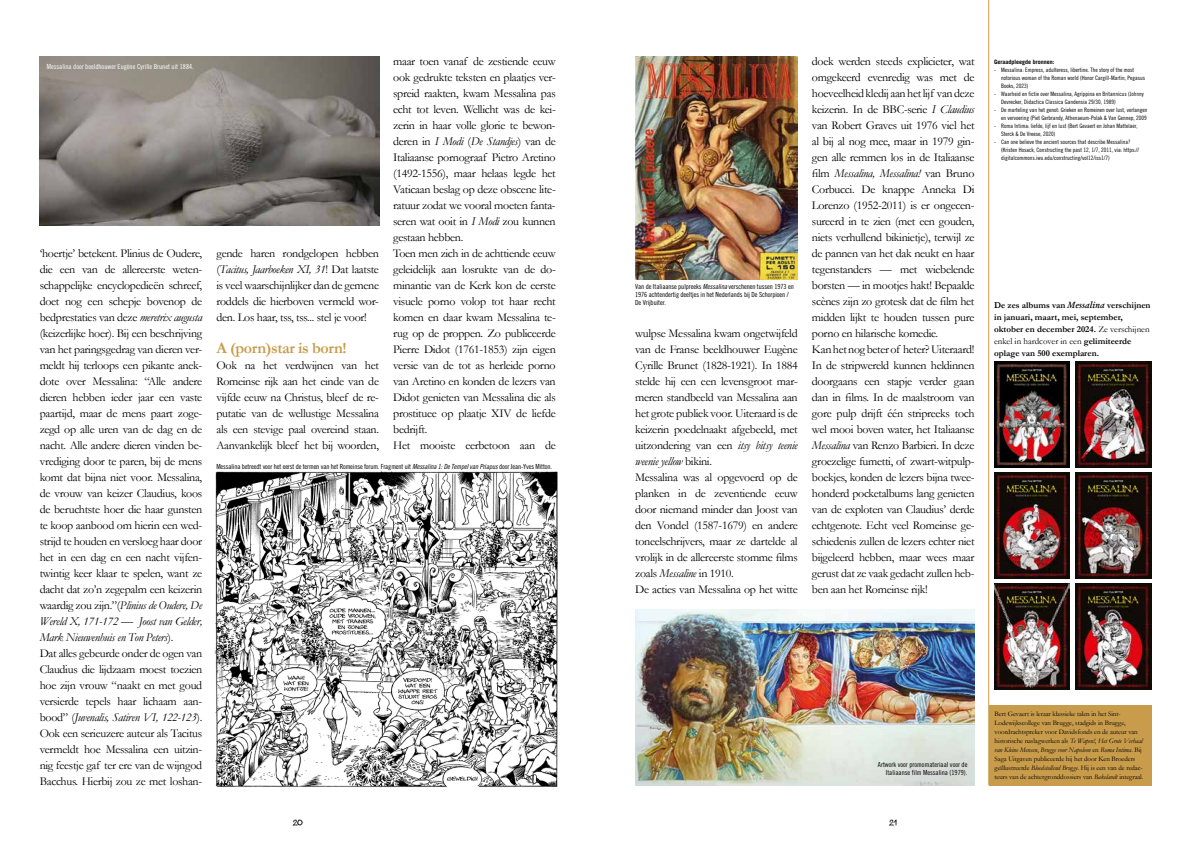
<style>
.page{position:relative;width:1191px;height:842px;background:#fff}
.page>*{position:absolute;margin:0;border:0;box-sizing:border-box;transform-origin:0 0}
.t1{font:700 16px "Garamond";letter-spacing:-.025em;color:#c99c4b}
.t2{font:12px/16px "Garamond";letter-spacing:-.025em;color:#000}
.t3{font:700 9px/12px "Garamond";color:#000}
.t4{font:8px "Trolley Normal";color:#000}
.t5{font:7px/9px "Garamond";letter-spacing:-.01em;color:#000}
.t6{font:7px/8px "Trade Gothic Cond Eighteen";letter-spacing:-.01em;color:#000}
.t7{font:7px "Trade Gothic Cond Eighteen";color:#fff}
.t8{font:6px/8px "Trade Gothic Cond Eighteen";color:#000}
.t9{font:700 6px "Trade Gothic";color:#000}
.s1{font-style:italic}
.s2{font-family:"Trade Gothic Cond Eighteen Obl"}
.s3{font-weight:600;font-style:italic}
.s4{font-weight:400}
</style>
<div class="page">
<div style="left:989px;top:705px;width:162px;height:80px;background:#c99c4b"></div>
<hr style="left:988px;top:0;width:1px;height:785px;background:#c99c4b">
<img style="left:994px;top:362px;width:75px;height:105px">
<img style="left:1075px;top:362px;width:76px;height:105px">
<img style="left:994px;top:473px;width:75px;height:105px">
<img style="left:1075px;top:473px;width:76px;height:105px">
<img style="left:994px;top:584px;width:75px;height:105px">
<img style="left:1075px;top:584px;width:76px;height:105px">
<img style="left:40px;top:57px;width:339px;height:168px">
<img style="left:635px;top:57px;width:162px;height:223px">
<img style="left:635px;top:609px;width:339px;height:176px">
<img style="left:214px;top:471px;width:344px;height:317px">
<p class="t2" style="left:393px;top:53px;width:164px">maar toen vanaf de zestiende eeuw ook gedrukte teksten en plaatjes ver&shy;spreid raakten, kwam Messalina pas echt tot leven. Wellicht was de kei&shy;zerin in haar volle glorie te bewon&shy;deren in <span class="s1">I Modi</span> (<span class="s1">De Standjes</span>) van de Italiaanse pornograaf Pietro Aretino (1492-1556), maar helaas legde het Vaticaan beslag op deze obscene lite&shy;ratuur zodat we vooral moeten fanta&shy;seren wat ooit in <span class="s1">I Modi</span> zou kunnen gestaan hebben.<br>Toen men zich in de achttiende eeuw geleidelijk aan losrukte van de do&shy;minantie van de Kerk kon de eerste visuele porno volop tot haar recht komen en daar kwam Messalina te&shy;rug op de proppen. Zo publiceerde Pierre Didot (1761-1853) zijn eigen versie van de tot as herleide porno van Aretino en konden de lezers van Didot genieten van Messalina die als prostituee op plaatje XIV de liefde bedrijft.<br>Het mooiste eerbetoon aan de</p>
<p class="t7" style="left:47px;top:63px;width:148px">Messalina door beeldhouwer Eugène Cyrille Brunet uit 1884.</p>
<p class="t2" style="left:40px;top:245px;width:164px">‘hoertje’ betekent. Plinius de Oudere, die een van de allereerste weten&shy;schappelijke encyclopedieën schreef, doet nog een schepje bovenop de bedprestaties van deze <span class="s1">meretrix augusta </span>(keizerlijke hoer). Bij een beschrijving van het paringsgedrag van dieren ver&shy;meldt hij terloops een pikante anek&shy;dote over Messalina: “Alle andere dieren hebben ieder jaar een vaste paartijd, maar de mens paart zoge&shy;zegd op alle uren van de dag en de nacht. Alle andere dieren vinden be&shy;vrediging door te paren, bij de mens komt dat bijna niet voor. Messalina, de vrouw van keizer Claudius, koos de beruchtste hoer die haar gunsten te koop aanbood om hierin een wed&shy;strijd te houden en versloeg haar door het in een dag en een nacht vijfen&shy;twintig keer klaar te spelen, want ze dacht dat zo’n zegepalm een keizerin waardig zou zijn.”(<span class="s1">Plinius de Oudere, De Wereld X, 171-172 — Joost van Gelder, Mark Nieuwenhuis en Ton Peters</span>).<br>Dat alles gebeurde onder de ogen van Claudius die lijdzaam moest toezien hoe zijn vrouw “naakt en met goud versierde tepels haar lichaam aan&shy;bood” (<span class="s1">Juvenalis, Satiren VI, 122-123</span>).<br>Ook een serieuzere auteur als Tacitus vermeldt hoe Messalina een uitzin&shy;nig feestje gaf ter ere van de wijngod Bacchus. Hierbij zou ze met loshan-</p>
<p class="t2" style="left:216px;top:245px;width:164px;text-align:justify">gende haren rondgelopen hebben (<span class="s1">Tacitus, Jaarboeken XI, 31</span>! Dat laatste is veel waarschijnlijker dan de gemene roddels die hierboven vermeld wor&shy;den. Los haar, tss, tss... stel je voor!</p>
<h1 class="t1" style="left:216px;top:337px;width:132px">A (porn)star is born!</h1>
<p class="t2" style="left:216px;top:357px;width:164px;text-align:justify">Ook na het verdwijnen van het Romeinse rijk aan het einde van de vijfde eeuw na Christus, bleef de re&shy;putatie van de wellustige Messalina als een stevige paal overeind staan.<br>Aanvankelijk bleef het bij woorden,</p>
<p class="t6" style="left:216px;top:462px;width:337px">Messalina betreedt voor het eerst de termen van het Romeinse forum. Fragment uit <span class="s2">Messalina 1: De Tempel van Priapus</span> door Jean-Yves Mitton.</p>
<p class="t6" style="left:635px;top:282px;width:160px">Van de Italiaanse pulpreeks <span class="s2">Messalina</span> verschenen tussen 1973 en<br>1976 achtendertig deeltjes in het Nederlands bij De Schorpioen /<br>De Vrijbuiter.</p>
<p class="t2" style="left:635px;top:325px;width:164px">wulpse Messalina kwam ongetwijfeld van de Franse beeldhouwer Eugène Cyrille Brunet (1828-1921). In 1884 stelde hij een een levensgroot mar&shy;meren standbeeld van Messalina aan het grote publiek voor. Uiteraard is de keizerin poedelnaakt afgebeeld, met uitzondering van een <span class="s1">itsy bitsy teenie weenie yellow</span> bikini.<br>Messalina was al opgevoerd op de planken in de zeventiende eeuw door niemand minder dan Joost van den Vondel (1587-1679) en andere toneelschrijvers, maar ze dartelde al vrolijk in de allereerste stomme films zoals <span class="s1">Messaline</span> in 1910.<br>De acties van Messalina op het witte</p>
<p class="t2" style="left:812px;top:53px;width:164px">doek werden steeds explicieter, wat omgekeerd evenredig was met de hoeveelheid kledij aan het lijf van deze keizerin. In de BBC-serie <span class="s1">I Claudius </span>van Robert Graves uit 1976 viel het al bij al nog mee, maar in 1979 gin&shy;gen alle remmen los in de Italiaanse film <span class="s1">Messalina, Messalina!</span> van Bruno Corbucci. De knappe Anneka Di Lorenzo (1952-2011) is er ongecen&shy;sureerd in te zien (met een gouden, niets verhullend bikinietje), terwijl ze de pannen van het dak neukt en haar tegenstanders — met wiebelende borsten — in mootjes hakt! Bepaalde scènes zijn zo grotesk dat de film het midden lijkt te houden tussen pure porno en hilarische komedie.<br>Kan het nog beter of heter? Uiteraard!<br>In de stripwereld kunnen heldinnen doorgaans een stapje verder gaan dan in films. In de maalstroom van gore pulp drijft één stripreeks toch wel mooi boven water, het Italiaanse <span class="s1">Messalina</span> van Renzo Barbieri. In deze groezelige fumetti, of zwart-witpulp&shy;boekjes, konden de lezers bijna twee&shy;honderd pocketalbums lang genieten van de exploten van Claudius’ derde echtgenote. Echt veel Romeinse ge&shy;schiedenis zullen de lezers echter niet bijgeleerd hebben, maar wees maar gerust dat ze vaak gedacht zullen heb&shy;ben aan het Romeinse rijk!</p>
<p class="t6" style="left:878px;top:760px;width:91px;text-align:right">Artwork voor promomateriaal voor de<br>Italiaanse film Messalina (1979).</p>
<p class="t4" style="left:293px;top:818px;width:12px">20</p>
<p class="t4" style="left:889px;top:818px;width:9px">21</p>
<p class="t9" style="left:994px;top:58px;width:62px">Geraadpleegde bronnen:</p>
<p class="t8" style="left:1001px;top:66px;width:145px;text-indent:-7px">- Messalina: Empress, adulteress, libertine. The story of the most notorious woman of the Roman world (Honor Cargill-Martin, Pegasus<br>Books, 2023)</p>
<p class="t8" style="left:1001px;top:90px;width:144px;text-indent:-7px">- Waarheid en fictie over Messalina, Agrippina en Britannicus (Johnny<br>Devrecker, Didactica Classica Gandensia 29/30, 1989)</p>
<p class="t8" style="left:994px;top:106px;width:155px;text-align:right">- De marteling van het genot: Grieken en Romeinen over lust, verlangen en vervoering (Piet Gerbrandy, Athenaeum-Polak &amp; Van Gennep, 2009</p>
<p class="t8" style="left:1001px;top:122px;width:138px;text-indent:-7px">- Roma Intima: liefde, lijf en lust (Bert Gevaert en Johan Mattelaer,<br>Sterck &amp; De Vreese, 2020)</p>
<p class="t8" style="left:1001px;top:138px;width:139px;text-indent:-7px">- Can one believe the ancient sources that describe Messalina? (Kristen Hosack, Constructing the past 12, 1/7, 2011, via: https:// digitalcommons.iwu.edu/constructing/vol12/iss1/7)</p>
<p class="t3" style="left:994px;top:299px;width:158px">De zes albums van <span class="s3">Messalina</span> verschijnen in januari, maart, mei, september, oktober en december 2024. <span class="s4">Ze verschijnen enkel in hardcover in een</span> gelimiteerde oplage van 500 exemplaren.</p>
<p class="t5" style="left:994px;top:709px;width:150px">Bert Gevaert is leraar klassieke talen in het Sint-Lodewijkscollege van Brugge, stadgids in Brugge, voordrachtspreker voor Davidsfonds en de auteur van historische naslagwerken als <span class="s1">Te Wapen!</span>, <span class="s1">Het Grote Verhaal van Kleine Mensen</span>, <span class="s1">Brugge voor Napoleon</span> en <span class="s1">Roma Intima</span>. Bij Saga Uitgaven publiceerde hij het door Ken Broeders geïllustreerde <span class="s1">Bloedstollend Brugge</span>. Hij is een van de redac&shy;teurs van de achtergronddossiers van <span class="s1">Bakelandt</span> integraal.</p>
</div>
